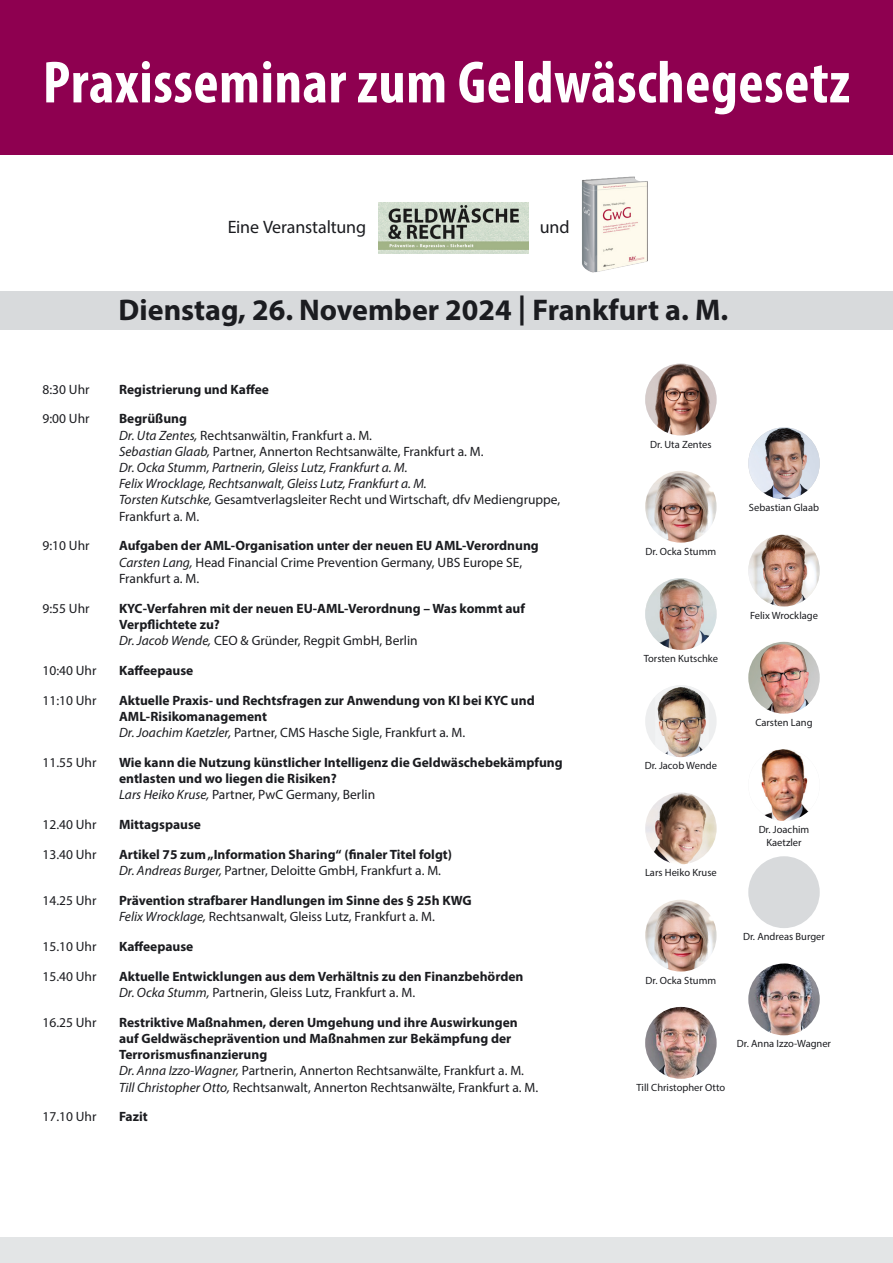
<style>
.page{position:relative;width:893px;height:1263px;background:#fff}
.page>*{position:absolute;margin:0;border:0;box-sizing:border-box;transform-origin:0 0}
.t1{font:700 condensed 60px "Myriad Pro";letter-spacing:.01em;color:#fff}
.t2{font:700 30px "Myriad Pro";color:#1b1c20}
.t3{font:18px "Myriad Pro";letter-spacing:-.01em;color:#1b1c20}
.t4{font:700 13.5px/16.2px "Myriad Pro";color:#1b1c20}
.t5{font:italic 13.5px/16.2px "Myriad Pro";color:#1b1c20}
.t6{font:13.5px/16.2px "Myriad Pro";color:#1b1c20}
.t7{font:10.5px/12.6px "Myriad Pro";color:#1b1c20;text-align:center}
.s1{font-weight:700;font-style:normal}
.s2{font-style:normal}
.s3{font-weight:700}
.s4{font-style:italic}
.s5{font-weight:400;font-style:italic}
.s6{font-weight:400}
</style>
<div class="page">
<div style="left:0;top:0;width:893px;height:155px;background:#8e0050"></div>
<div style="left:0;top:291px;width:893px;height:38px;background:#d8dadc"></div>
<img style="left:582px;top:177px;width:65px;height:96px">
<img style="left:378px;top:203px;width:151px;height:51px">
<div style="left:0;top:1237px;width:893px;height:26px;background:#e3e5e6"></div>
<div style="left:748px;top:856px;width:72px;height:72px;background:#d8dadc;border-radius:50%"></div>
<img style="left:748px;top:749px;width:72px;height:72px;border-radius:36px">
<img style="left:748px;top:642px;width:72px;height:72px;border-radius:36px">
<img style="left:645px;top:1007px;width:72px;height:72px;border-radius:36px">
<img style="left:645px;top:900px;width:72px;height:71px;border-radius:36px">
<img style="left:645px;top:471px;width:72px;height:72px;border-radius:36px">
<img style="left:748px;top:427px;width:72px;height:72px;border-radius:36px">
<img style="left:645px;top:578px;width:72px;height:72px;border-radius:36px">
<img style="left:645px;top:364px;width:72px;height:71px;border-radius:36px">
<img style="left:748px;top:963px;width:72px;height:72px;border-radius:36px">
<img style="left:748px;top:535px;width:72px;height:71px;border-radius:36px">
<div style="left:645px;top:685px;width:72px;height:72px;background:#edeeef;border-radius:50%"></div>
<img style="left:657px;top:687px;width:49px;height:70px">
<img style="left:645px;top:792px;width:72px;height:72px;border-radius:36px">
<h1 class="t1" style="left:43px;top:45px;width:809px">Praxisseminar zum Geldwäschegesetz</h1>
<h3 class="t3" style="left:228px;top:216px;width:140px">Eine Veranstaltung</h3>
<h3 class="t3" style="left:540px;top:216px;width:31px">und</h3>
<h2 class="t2" style="left:119px;top:290px;width:611px">Dienstag, 26. November 2024 | Frankfurt a. M.</h2>
<p class="t6" style="left:43px;top:381px;width:49px">8:30 Uhr</p>
<p class="t4" style="left:119px;top:380px;width:151px">Registrierung und Kaffee</p>
<p class="t6" style="left:43px;top:410px;width:49px">9:00 Uhr</p>
<p class="t5" style="left:119px;top:410px;width:443px"><span class="s1">Begrüßung<br></span>Dr. Uta Zentes, <span class="s2">Rechtsanwältin, Frankfurt a. M.<br></span>Sebastian Glaab, <span class="s2">Partner, Annerton Rechtsanwälte, Frankfurt a. M.<br></span>Dr. Ocka Stumm, Partnerin, Gleiss Lutz, Frankfurt a. M.<br>Felix Wrocklage, Rechtsanwalt, Gleiss Lutz, Frankfurt a. M.<br>Torsten Kutschke, <span class="s2">Gesamtverlagsleiter Recht und Wirtschaft, dfv Mediengruppe, Frankfurt a. M.</span></p>
<p class="t6" style="left:43px;top:537px;width:49px">9:10 Uhr</p>
<p class="t6" style="left:119px;top:537px;width:421px"><span class="s3">Aufgaben der AML-Organisation unter der neuen EU AML-Verordnung<br></span><span class="s4">Carsten Lang,</span> Head Financial Crime Prevention Germany, UBS Europe SE,<br>Frankfurt a. M.</p>
<p class="t6" style="left:43px;top:600px;width:49px">9:55 Uhr</p>
<p class="t4" style="left:119px;top:599px;width:407px">KYC-Verfahren mit der neuen EU-AML-Verordnung – Was kommt auf<br>Verpflichtete zu?<br><span class="s5">Dr. Jacob Wende,</span> <span class="s6">CEO &amp; Gründer, Regpit GmbH, Berlin</span></p>
<p class="t6" style="left:43px;top:662px;width:55px">10:40 Uhr</p>
<p class="t4" style="left:119px;top:662px;width:76px">Kaffeepause</p>
<p class="t6" style="left:43px;top:692px;width:55px">11:10 Uhr</p>
<p class="t4" style="left:119px;top:691px;width:417px">Aktuelle Praxis- und Rechtsfragen zur Anwendung von KI bei KYC und<br>AML-Risikomanagement<br><span class="s5">Dr. Joachim Kaetzler,</span> <span class="s6">Partner, CMS Hasche Sigle, Frankfurt a. M.</span></p>
<p class="t6" style="left:43px;top:754px;width:55px">11.55 Uhr</p>
<p class="t4" style="left:119px;top:754px;width:445px">Wie kann die Nutzung künstlicher Intelligenz die Geldwäschebekämpfung entlasten und wo liegen die Risiken?<br><span class="s5">Lars Heiko Kruse,</span> <span class="s6">Partner, PwC Germany, Berlin</span></p>
<p class="t6" style="left:43px;top:816px;width:55px">12.40 Uhr</p>
<p class="t4" style="left:119px;top:816px;width:84px">Mittagspause</p>
<p class="t6" style="left:43px;top:846px;width:55px">13.40 Uhr</p>
<p class="t4" style="left:119px;top:846px;width:335px">Artikel 75 zum „Information Sharing“ (finaler Titel folgt)<br><span class="s5">Dr. Andreas Burger,</span> <span class="s6">Partner, Deloitte GmbH, Frankfurt a. M.</span></p>
<p class="t6" style="left:43px;top:892px;width:55px">14.25 Uhr</p>
<p class="t4" style="left:119px;top:892px;width:354px">Prävention strafbarer Handlungen im Sinne des § 25h KWG<br><span class="s5">Felix Wrocklage,</span> <span class="s6">Rechtsanwalt, Gleiss Lutz, Frankfurt a. M.</span></p>
<p class="t6" style="left:43px;top:938px;width:55px">15.10 Uhr</p>
<p class="t4" style="left:119px;top:938px;width:76px">Kaffeepause</p>
<p class="t6" style="left:43px;top:968px;width:55px">15.40 Uhr</p>
<p class="t4" style="left:119px;top:968px;width:406px">Aktuelle Entwicklungen aus dem Verhältnis zu den Finanzbehörden<br><span class="s5">Dr. Ocka Stumm,</span> <span class="s6">Partnerin, Gleiss Lutz, Frankfurt a. M.</span></p>
<p class="t6" style="left:43px;top:1014px;width:55px">16.25 Uhr</p>
<p class="t4" style="left:119px;top:1014px;width:421px">Restriktive Maßnahmen, deren Umgehung und ihre Auswirkungen auf Geldwäscheprävention und Maßnahmen zur Bekämpfung der Terrorismusfinanzierung<br><span class="s5">Dr. Anna Izzo-Wagner,</span> <span class="s6">Partnerin, Annerton Rechtsanwälte, Frankfurt a. M.<br></span><span class="s5">Till Christopher Otto,</span> <span class="s6">Rechtsanwalt, Annerton Rechtsanwälte, Frankfurt a. M.</span></p>
<p class="t6" style="left:43px;top:1108px;width:55px">17.10 Uhr</p>
<p class="t4" style="left:119px;top:1108px;width:30px">Fazit</p>
<p class="t7" style="left:650px;top:438px;width:63px">Dr. Uta Zentes</p>
<p class="t7" style="left:646px;top:545px;width:72px">Dr. Ocka Stumm</p>
<p class="t7" style="left:644px;top:652px;width:76px">Torsten Kutschke</p>
<p class="t7" style="left:645px;top:759px;width:74px">Dr. Jacob Wende</p>
<p class="t7" style="left:645px;top:866px;width:73px">Lars Heiko Kruse</p>
<p class="t7" style="left:646px;top:974px;width:72px">Dr. Ocka Stumm</p>
<p class="t7" style="left:749px;top:501px;width:72px">Sebastian Glaab</p>
<p class="t7" style="left:750px;top:609px;width:69px">Felix Wrocklage</p>
<p class="t7" style="left:755px;top:716px;width:59px">Carsten Lang</p>
<p class="t7" style="left:759px;top:823px;width:52px">Dr. Joachim<br>Kaetzler</p>
<p class="t7" style="left:743px;top:930px;width:83px">Dr. Andreas Burger</p>
<p class="t7" style="left:737px;top:1037px;width:96px">Dr. Anna Izzo-Wagner</p>
<p class="t7" style="left:636px;top:1081px;width:90px">Till Christopher Otto</p>
</div>
